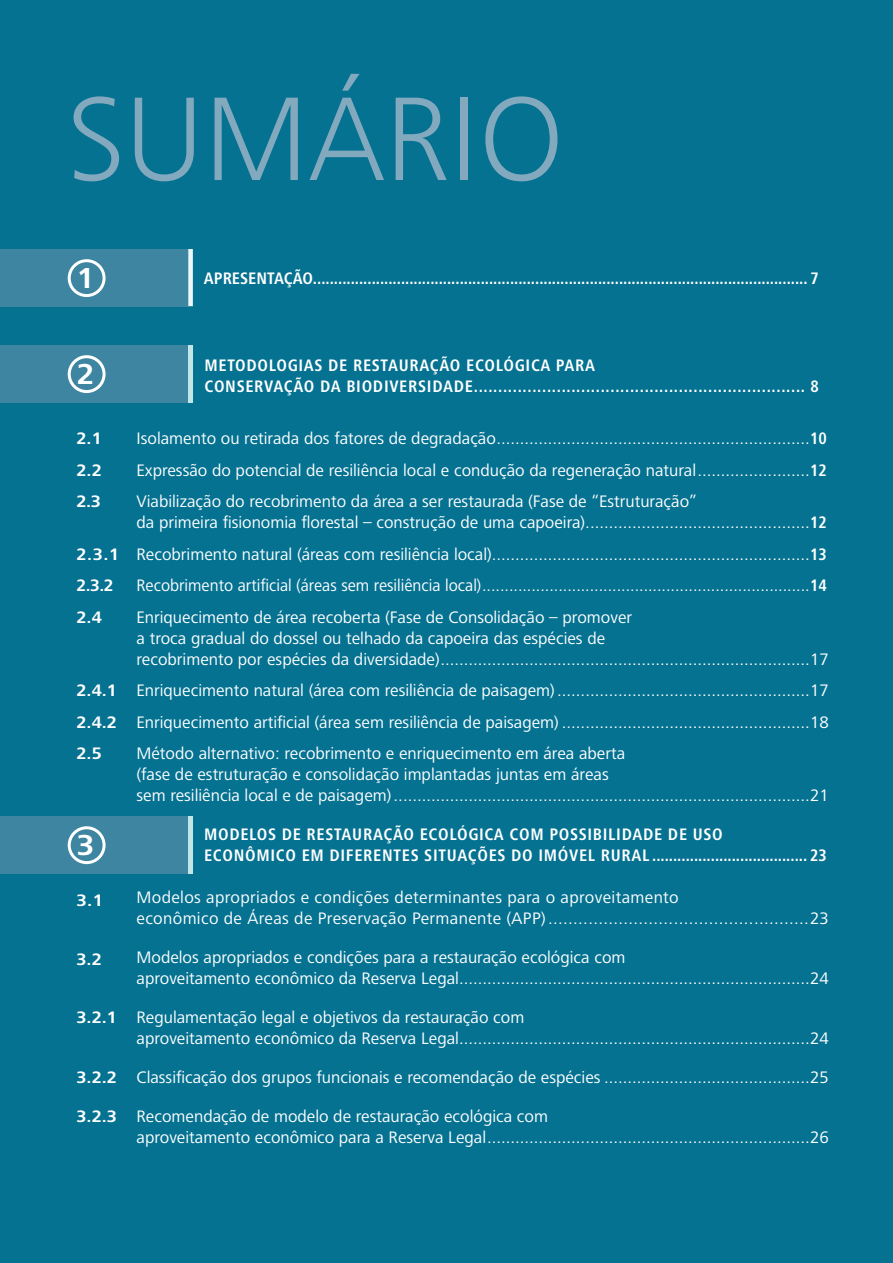
<style>
.page{position:relative;width:893px;height:1263px;background:#057292}
.page>*{position:absolute;margin:0;border:0;box-sizing:border-box;transform-origin:0 0}
.t1{font:300 123.45px "Frutiger Next LT";color:#83a9be}
.t2{font:700 30px "Frutiger Next LT";color:#fff}
.t3{font:17.25px/31.5px "Frutiger Next LT";color:#fff}
.t4{font:700 condensed 17.25px/21px "Frutiger Next LT";letter-spacing:.04em;color:#fff}
.t5{font:17.25px/21px "Frutiger Next LT";letter-spacing:.02em;color:#fff}
.t6{font:700 condensed 17.25px "Frutiger Next LT";color:#fff}
.t7{font:700 17.25px/31.5px "Frutiger Next LT";color:#fff;text-align:justify}
.s1{font-weight:700;font-stretch:condensed}
</style>
<div class="page">
<div style="left:0;top:345px;width:193px;height:57px;background:#3d85a1"></div>
<div style="left:0;top:249px;width:193px;height:57px;background:#3d85a1"></div>
<div style="left:0;top:816px;width:193px;height:57px;background:#3d85a1"></div>
<div style="left:188px;top:345px;width:5px;height:57px;background:#c2e5e8"></div>
<div style="left:188px;top:816px;width:5px;height:57px;background:#c2e5e8"></div>
<svg style="left:188px;top:249px;width:5px;height:57px"></svg>
<div style="left:68px;top:259px;width:38px;height:38px;border:3px solid #fff;border-radius:50%"></div>
<div style="left:68px;top:355px;width:38px;height:38px;border:3px solid #fff;border-radius:50%"></div>
<div style="left:68px;top:826px;width:38px;height:38px;border:3px solid #fff;border-radius:50%"></div>
<h1 class="t1" style="left:68px;top:71px;width:498px">SUMÁRIO</h1>
<h2 class="t2" style="left:77px;top:261px;width:19px">1</h2>
<p class="t6" style="left:204px;top:269px;width:616px">APRESENTAÇÃO...................................................................................................................... 7</p>
<h2 class="t2" style="left:77px;top:357px;width:19px">2</h2>
<p class="t7" style="left:76px;top:423px;width:27px">2.1<br>2.2<br>2.3</p>
<p class="t7" style="left:76px;top:538px;width:44px;text-align:left">2.3.1<br>2.3.2<br>2.4</p>
<p class="t7" style="left:76px;top:675px;width:42px">2.4.1<br>2.4.2<br>2.5</p>
<h2 class="t2" style="left:77px;top:828px;width:19px">3</h2>
<p class="t7" style="left:76px;top:885px;width:28px">3.1</p>
<p class="t7" style="left:76px;top:943px;width:27px">3.2</p>
<p class="t7" style="left:76px;top:1002px;width:42px">3.2.1</p>
<p class="t7" style="left:76px;top:1062px;width:42px">3.2.2</p>
<p class="t7" style="left:76px;top:1101px;width:42px">3.2.3</p>
<p class="t4" style="left:204px;top:355px;width:616px">METODOLOGIAS DE RESTAURAÇÃO ECOLÓGICA PARA<br>CONSERVAÇÃO DA BIODIVERSIDADE .................................................................... 8</p>
<p class="t3" style="left:136px;top:423px;width:692px;text-align:justify">Isolamento ou retirada dos fatores de degradação ...................................................................<span class="s1">10<br></span>Expressão do potencial de resiliência local e condução da regeneração natural ........................<span class="s1">12<br></span>Viabilização do recobrimento da área a ser restaurada (Fase de “Estruturação”</p>
<p class="t3" style="left:136px;top:507px;width:692px;text-align:justify">da primeira fisionomia florestal – construção de uma capoeira) ................................................<span class="s1">12<br></span>Recobrimento natural (áreas com resiliência local)....................................................................<span class="s1">13<br></span>Recobrimento artificial (áreas sem resiliência local) .........................................................................<span class="s1">14<br></span>Enriquecimento de área recoberta (Fase de Consolidação – promover</p>
<p class="t3" style="left:137px;top:627px;width:694px;line-height:21px">a troca gradual do dossel ou telhado da capoeira das espécies de<br>recobrimento por espécies da diversidade) ...............................................................................17</p>
<p class="t3" style="left:137px;top:675px;width:694px;text-align:justify">Enriquecimento natural (área com resiliência de paisagem) ......................................................17<br>Enriquecimento artificial (área sem resiliência de paisagem) .....................................................18<br>Método alternativo: recobrimento e enriquecimento em área aberta</p>
<p class="t3" style="left:137px;top:764px;width:694px;line-height:21px">(fase de estruturação e consolidação implantadas juntas em áreas<br>sem resiliência local e de paisagem) .........................................................................................21</p>
<p class="t4" style="left:204px;top:824px;width:624px">MODELOS DE RESTAURAÇÃO ECOLÓGICA COM POSSIBILIDADE DE USO<br>ECONÔMICO EM DIFERENTES SITUAÇÕES DO IMÓVEL RURAL ..................................... 23</p>
<p class="t5" style="left:137px;top:887px;width:694px">Modelos apropriados e condições determinantes para o aproveitamento<br>econômico de Áreas de Preservação Permanente (APP) ....................................................23</p>
<p class="t3" style="left:137px;top:947px;width:694px;line-height:21px">Modelos apropriados e condições para a restauração ecológica com<br>aproveitamento econômico da Reserva Legal ...........................................................................24</p>
<p class="t3" style="left:137px;top:1007px;width:694px;line-height:21px">Regulamentação legal e objetivos da restauração com<br>aproveitamento econômico da Reserva Legal ...........................................................................24</p>
<p class="t3" style="left:137px;top:1062px;width:694px">Classificação dos grupos funcionais e recomendação de espécies ............................................25</p>
<p class="t3" style="left:137px;top:1106px;width:694px;line-height:21px">Recomendação de modelo de restauração ecológica com<br>aproveitamento econômico para a Reserva Legal .....................................................................26</p>
</div>
